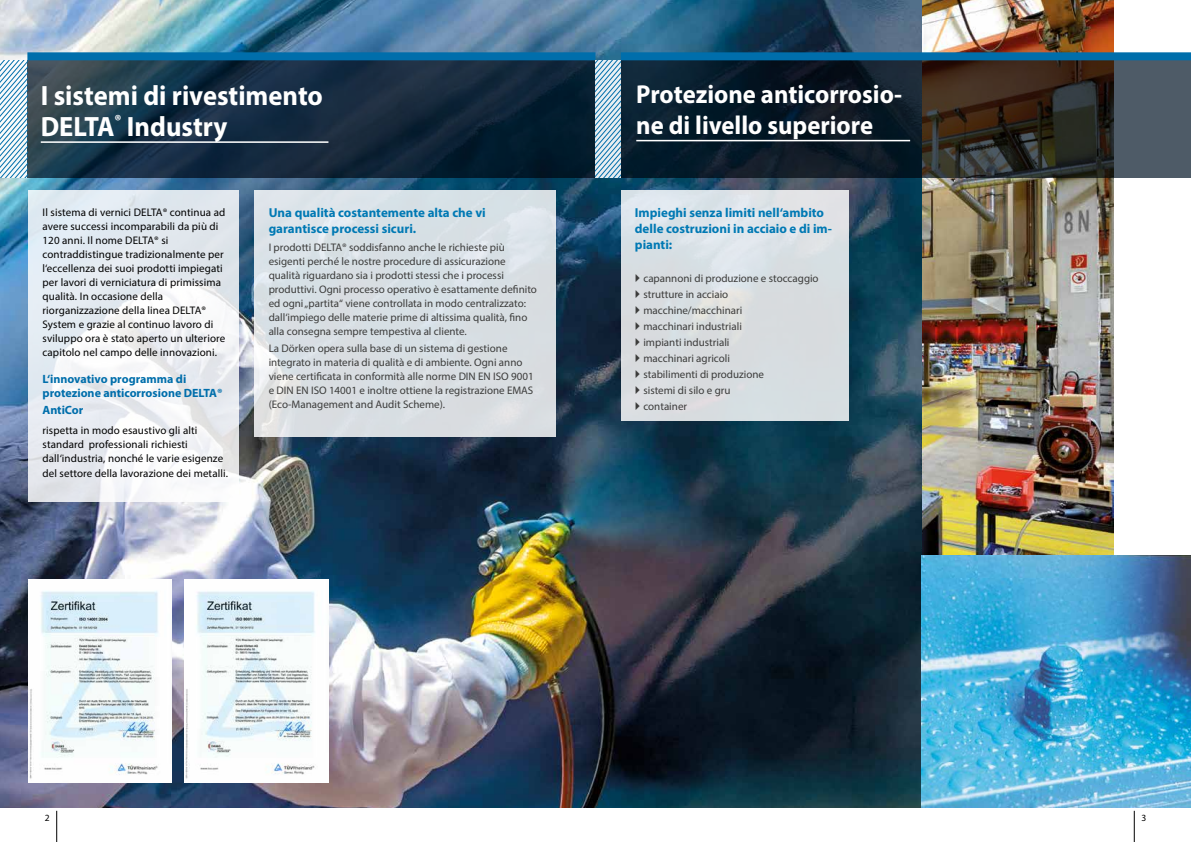
<style>
.page{position:relative;width:1191px;height:842px;background:#fff}
.page>*{position:absolute;margin:0;border:0;box-sizing:border-box;transform-origin:0 0}
.t1{font:700 28px/31px "Myriad Pro";color:#fff;scale:.95 1}
.t2{font:700 26px/31px "Myriad Pro";color:#fff;scale:.95 1}
.t3{font:700 13px/16px "Myriad Pro";color:#0079b4}
.t4{font:700 12px/14.4px "Myriad Pro";color:#006eab}
.t5{font:11px/14px "Myriad Pro";color:#3c3c3b}
.t6{font:11px/14px "Myriad Pro";letter-spacing:.01em;color:#000}
.t7{font:9.5px "Myriad Pro";color:#000}
</style>
<div class="page">
<hr style="left:56px;top:811px;width:1px;height:31px;background:#000">
<hr style="left:1134px;top:811px;width:1px;height:31px;background:#000">
<img style="left:922px;top:0;width:191px;height:555px">
<img style="left:0;top:0;width:922px;height:808px">
<svg style="left:27px;top:60px;width:568px;height:117px;background:#152c40"></svg>
<svg style="left:28px;top:190px;width:211px;height:312px;fill:#e6ecf2"></svg>
<hr style="left:41px;top:141px;width:287px;height:2px;background:#fff">
<svg style="left:0;top:60px;width:27px;height:117px"></svg>
<div style="left:27px;top:52px;width:568px;height:8px;background:#006eab"></div>
<div style="left:254px;top:190px;width:301px;height:247px;background:#d8dfe4"></div>
<img style="left:28px;top:579px;width:144px;height:203px">
<img style="left:185px;top:579px;width:143px;height:203px">
<div style="left:621px;top:190px;width:227px;height:231px;background:linear-gradient(to right,#dadfe4,#dadfe2)"></div>
<img style="left:922px;top:555px;width:269px;height:253px">
<svg style="left:621px;top:60px;width:570px;height:117px;background:#21292f"></svg>
<svg style="left:595px;top:60px;width:26px;height:117px;background:#a8cadd"></svg>
<div style="left:621px;top:52px;width:570px;height:8px;background:#006eab"></div>
<hr style="left:636px;top:140px;width:274px;height:1px;background:#fff">
<svg style="left:636px;top:274px;width:4px;height:8px"></svg>
<svg style="left:636px;top:290px;width:4px;height:8px"></svg>
<svg style="left:636px;top:306px;width:4px;height:8px"></svg>
<svg style="left:636px;top:322px;width:4px;height:8px"></svg>
<svg style="left:636px;top:338px;width:4px;height:8px"></svg>
<svg style="left:636px;top:354px;width:4px;height:8px"></svg>
<svg style="left:636px;top:370px;width:4px;height:8px"></svg>
<svg style="left:636px;top:386px;width:4px;height:8px"></svg>
<svg style="left:636px;top:402px;width:4px;height:8px"></svg>
<h1 class="t1" style="left:41px;top:79px;width:298px">I sistemi di rivestimento<br>DELTA<sup>®</sup> Industry</h1>
<p class="t6" style="left:43px;top:205px;width:184px">Il sistema di vernici DELTA® continua ad avere successi incomparabili da più di 120 anni. Il nome DELTA® si contraddistingue tradizionalmente per l‘eccellenza dei suoi prodotti impiegati per lavori di verniciatura di primissima qualità. In occasione della riorganizzazione della linea DELTA® System e grazie al continuo lavoro di sviluppo ora è stato aperto un ulteriore capitolo nel campo delle innovazioni.</p>
<p class="t4" style="left:43px;top:371px;width:181px">L‘innovativo programma di protezione anticorrosione DELTA®</p>
<p class="t4" style="left:43px;top:403px;width:42px">AntiCor</p>
<p class="t6" style="left:43px;top:424px;width:187px">rispetta in modo esaustivo gli alti standard professionali richiesti dall‘industria, nonché le varie esigenze del settore della lavorazione dei metalli.</p>
<p class="t3" style="left:269px;top:204px;width:219px">Una qualità costantemente alta che vi garantisce processi sicuri.</p>
<p class="t5" style="left:269px;top:240px;width:270px">I prodotti DELTA® soddisfanno anche le richieste più esigenti perché le nostre procedure di assicurazione qualità riguardano sia i prodotti stessi che i processi produttivi. Ogni processo operativo è esattamente definito ed ogni „partita“ viene controllata in modo centralizzato: dall‘impiego delle materie prime di altissima qualità, fino alla consegna sempre tempestiva al cliente.</p>
<p class="t5" style="left:269px;top:341px;width:266px">La Dörken opera sulla base di un sistema di gestione integrato in materia di qualità e di ambiente. Ogni anno viene certificata in conformità alle norme DIN EN ISO 9001 e DIN EN ISO 14001 e inoltre ottiene la registrazione EMAS (Eco-Management and Audit Scheme).</p>
<h2 class="t2" style="left:636px;top:78px;width:281px">Protezione anticorrosio&shy;ne di livello superiore</h2>
<p class="t3" style="left:635px;top:204px;width:199px">Impieghi senza limiti nell‘ambito delle costruzioni in acciaio e di im&shy;pianti:</p>
<p class="t5" style="left:643px;top:270px;width:177px;line-height:16px">capannoni di produzione e stoccaggio strutture in acciaio macchine/macchinari<br>macchinari industriali<br>impianti industriali<br>macchinari agricoli<br>stabilimenti di produzione<br>sistemi di silo e gru<br>container</p>
<p class="t7" style="left:45px;top:812px;width:6px">2</p>
<p class="t7" style="left:1141px;top:812px;width:6px">3</p>
</div>
